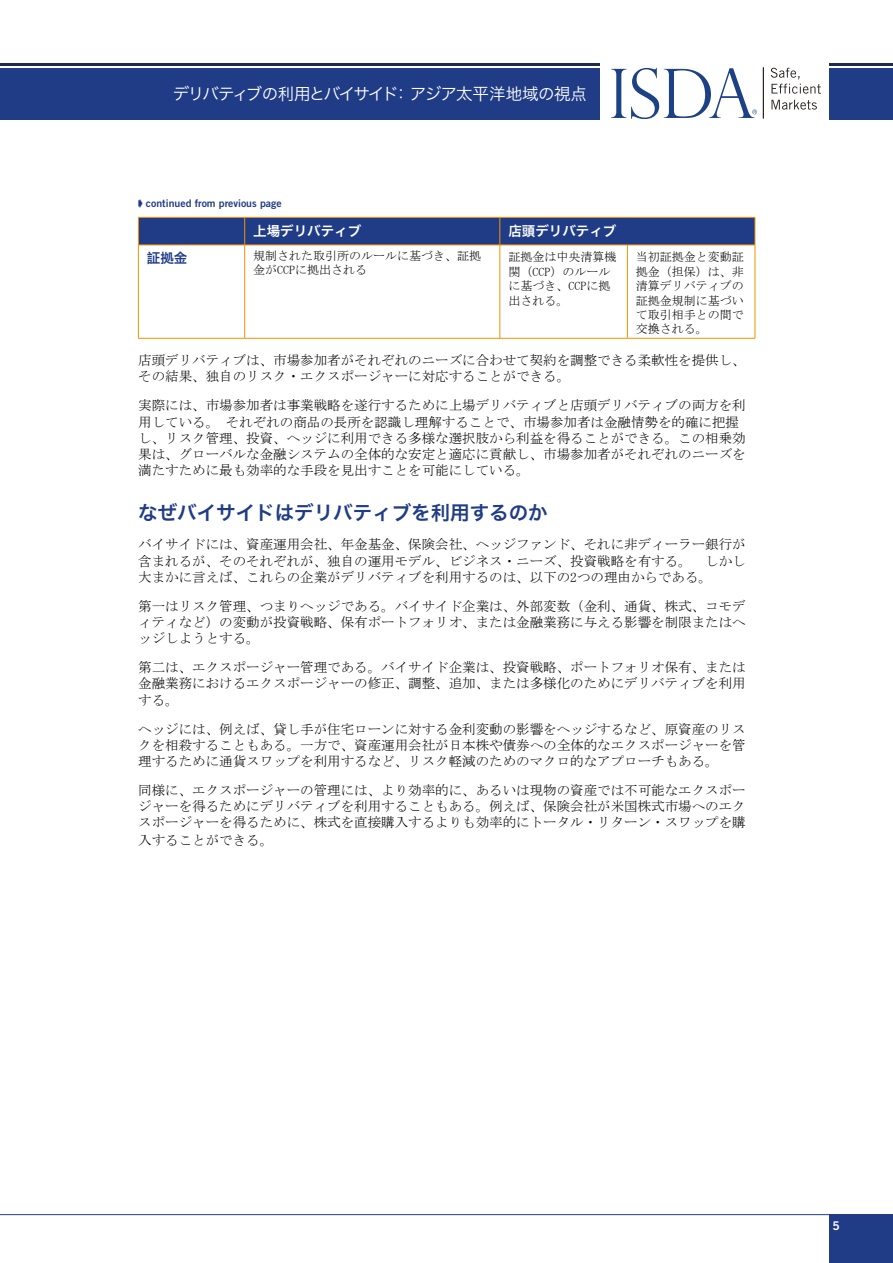
<style>
.page{position:relative;width:893px;height:1263px;background:#fff}
.page>*{position:absolute;margin:0;border:0;box-sizing:border-box;transform-origin:0 0}
.t1{font:19.5px "Hiragino Sans GB W6";color:#203c86}
.t2{font:16.5px "Hiragino Sans W3";letter-spacing:-.055em;color:#fff}
.t3{font:13.5px/16.2px "MS Mincho";color:#000;text-align:justify}
.t4{font:13.5px "Hiragino Sans GB W6";color:#fff}
.t5{font:13.5px "Hiragino Sans GB W6";color:#203c86}
.t6{font:12px/14.4px "MS Mincho";color:#000}
.t7{font:12px "Trade Gothic LT Std Bd 2";color:#fff}
.t8{font:10.5px "Trade Gothic LT Std Bd 2";color:#203c86}
</style>
<div class="page">
<div style="left:0;top:68px;width:600px;height:51px;background:#203c86"></div>
<div style="left:829px;top:68px;width:64px;height:51px;background:#203c86"></div>
<hr style="left:0;top:64px;width:600px;height:2px;background:#1d2a4f">
<hr style="left:829px;top:64px;width:64px;height:2px;background:#1d2a4f">
<div style="left:829px;top:1214px;width:64px;height:49px;background:#203c86"></div>
<svg style="left:771px;top:68px;width:50px;height:26px"></svg>
<svg style="left:771px;top:100px;width:46px;height:10px"></svg>
<hr style="left:763px;top:67px;width:1px;height:51px;background:#2b2422">
<svg style="left:611px;top:68px;width:146px;height:51px"></svg>
<hr style="left:0;top:1214px;width:829px;height:1px;background:#203c86">
<svg style="left:139px;top:246px;width:616px;height:92px"></svg>
<div style="left:138px;top:217px;width:618px;height:28px;background:#203c86"></div>
<hr style="left:138px;top:245px;width:1px;height:93px;background:#f39200">
<hr style="left:244px;top:245px;width:1px;height:93px;background:#f39200">
<hr style="left:500px;top:245px;width:1px;height:93px;background:#f39200">
<hr style="left:627px;top:245px;width:1px;height:93px;background:#f39200">
<hr style="left:755px;top:245px;width:1px;height:93px;background:#f39200">
<hr style="left:138px;top:217px;width:107px;height:1px;background:#f39200">
<hr style="left:245px;top:217px;width:255px;height:1px;background:#f39200">
<hr style="left:500px;top:217px;width:127px;height:1px;background:#f39200">
<hr style="left:627px;top:217px;width:128px;height:1px;background:#f39200">
<hr style="left:138px;top:245px;width:107px;height:1px;background:#f39200">
<hr style="left:245px;top:245px;width:255px;height:1px;background:#f39200">
<hr style="left:500px;top:245px;width:127px;height:1px;background:#f39200">
<hr style="left:627px;top:245px;width:128px;height:1px;background:#f39200">
<hr style="left:138px;top:338px;width:107px;height:1px;background:#f39200">
<hr style="left:245px;top:338px;width:255px;height:1px;background:#f39200">
<hr style="left:500px;top:338px;width:127px;height:1px;background:#f39200">
<hr style="left:627px;top:338px;width:128px;height:1px;background:#f39200">
<p class="t2" style="left:173px;top:79px;width:416px">デリバティブの利用とバイサイド： アジア太平洋地域の視点</p>
<p class="t8" style="left:138px;top:196px;width:145px">➧ continued from previous page</p>
<p class="t4" style="left:253px;top:222px;width:109px">上場デリバティブ</p>
<p class="t4" style="left:508px;top:222px;width:109px">店頭デリバティブ</p>
<p class="t5" style="left:147px;top:249px;width:42px">証拠金</p>
<p class="t6" style="left:253px;top:248px;width:229px">規制された取引所のルールに基づき、証拠金がCCPに拠出される</p>
<p class="t6" style="left:508px;top:250px;width:109px">証拠金は中央清算機関（CCP）のルールに基づき、CCPに拠出される。</p>
<p class="t6" style="left:636px;top:250px;width:109px;text-align:justify">当初証拠金と変動証拠金（担保）は、非清算デリバティブの証拠金規制に基づいて取引相手との間で交換される。</p>
<p class="t3" style="left:138px;top:352px;width:609px">店頭デリバティブは、市場参加者がそれぞれのニーズに合わせて契約を調整できる柔軟性を提供し、その結果、独自のリスク・エクスポージャーに対応することができる。</p>
<p class="t3" style="left:138px;top:397px;width:609px;text-align:left">実際には、市場参加者は事業戦略を遂行するために上場デリバティブと店頭デリバティブの両方を利用している。 それぞれの商品の長所を認識し理解することで、市場参加者は金融情勢を的確に把握し、リスク管理、投資、ヘッジに利用できる多様な選択肢から利益を得ることができる。この相乗効果は、グローバルな金融システムの全体的な安定と適応に貢献し、市場参加者がそれぞれのニーズを満たすために最も効率的な手段を見出すことを可能にしている。</p>
<h1 class="t1" style="left:138px;top:500px;width:411px">なぜバイサイドはデリバティブを利用するのか</h1>
<p class="t3" style="left:138px;top:536px;width:609px">バイサイドには、資産運用会社、年金基金、保険会社、ヘッジファンド、それに非ディーラー銀行が含まれるが、そのそれぞれが、独自の運用モデル、ビジネス・ニーズ、投資戦略を有する。 しかし大まかに言えば、これらの企業がデリバティブを利用するのは、以下の2つの理由からである。</p>
<p class="t3" style="left:138px;top:598px;width:609px">第一はリスク管理、つまりヘッジである。バイサイド企業は、外部変数（金利、通貨、株式、コモディティなど）の変動が投資戦略、保有ポートフォリオ、または金融業務に与える影響を制限またはヘッジしようとする。</p>
<p class="t3" style="left:138px;top:659px;width:609px">第二は、エクスポージャー管理である。バイサイド企業は、投資戦略、ポートフォリオ保有、または金融業務におけるエクスポージャーの修正、調整、追加、または多様化のためにデリバティブを利用する。</p>
<p class="t3" style="left:138px;top:720px;width:609px">ヘッジには、例えば、貸し手が住宅ローンに対する金利変動の影響をヘッジするなど、原資産のリスクを相殺することもある。一方で、資産運用会社が日本株や債券への全体的なエクスポージャーを管理するために通貨スワップを利用するなど、リスク軽減のためのマクロ的なアプローチもある。</p>
<p class="t3" style="left:138px;top:782px;width:609px">同様に、エクスポージャーの管理には、より効率的に、あるいは現物の資産では不可能なエクスポージャーを得るためにデリバティブを利用することもある。例えば、保険会社が米国株式市場へのエクスポージャーを得るために、株式を直接購入するよりも効率的にトータル・リターン・スワップを購</p>
<p class="t3" style="left:138px;top:832px;width:137px">入することができる。</p>
<p class="t7" style="left:833px;top:1218px;width:9px">5</p>
</div>
